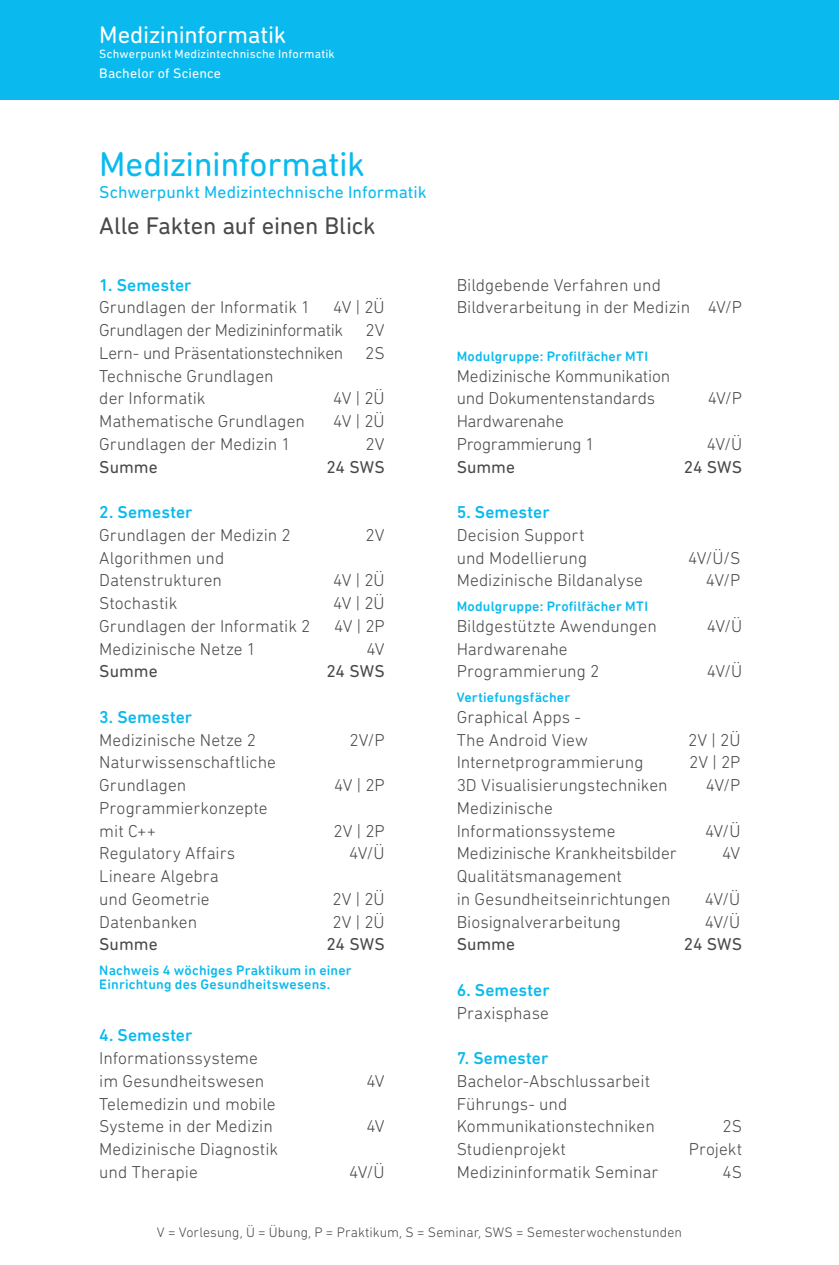
<style>
.page{position:relative;width:839px;height:1265px;background:#fff}
.page>*{position:absolute;margin:0;border:0;box-sizing:border-box;transform-origin:0 0}
.t1{font:35px "DIN Next Rounded LT Pro";letter-spacing:-.01em;color:#0abaee}
.t2{font:24.5px "DIN Next Rounded LT Pro";letter-spacing:-.01em;color:#494948}
.t3{font:24.5px "DIN Next Rounded LT Pro";letter-spacing:-.01em;color:#fff}
.t4{font:300 17.5px/22.8px "DIN Next Rounded LT Pro";color:#494948}
.t5{font:500 17.5px "DIN Next Rounded LT Pro";letter-spacing:.005em;color:#0abaee}
.t6{font:300 17.5px/22.8px "DIN Next Rounded LT Pro";letter-spacing:-.02em;color:#494948}
.t7{font:17.5px "DIN Next Rounded LT Pro";color:#494948}
.t8{font:17.5px "DIN Next Rounded LT Pro";color:#0abaee}
.t9{font:500 14px/14px "DIN Next Rounded LT Pro";letter-spacing:.015em;color:#0abaee}
.t10{font:300 14px "DIN Next Rounded LT Pro";letter-spacing:.005em;color:#494948}
.t11{font:14px "DIN Next Rounded LT Pro";letter-spacing:.01em;color:#fff}
.t12{font:12.25px "DIN Next Rounded LT Pro";letter-spacing:.015em;color:#fff}
</style>
<div class="page">
<div style="left:0;top:0;width:838px;height:99px;background:#0abaee"></div>
<h2 class="t3" style="left:99px;top:20px;width:188px">Medizininformatik</h2>
<p class="t11" style="left:99px;top:65px;width:123px">Bachelor of Science</p>
<p class="t12" style="left:99px;top:46px;width:237px">Schwerpunkt Medizintechnische Informatik</p>
<h1 class="t1" style="left:99px;top:144px;width:267px">Medizininformatik</h1>
<p class="t8" style="left:99px;top:182px;width:329px">Schwerpunkt Medizintechnische Informatik</p>
<h2 class="t2" style="left:99px;top:212px;width:278px">Alle Fakten auf einen Blick</h2>
<p class="t5" style="left:99px;top:274px;width:94px">1. Semester</p>
<p class="t4" style="left:99px;top:296px;width:213px">Grundlagen der Informatik 1</p>
<p class="t6" style="left:99px;top:296px;width:287px;text-indent:234px">4V | 2Ü<br>Grundlagen der Medizininformatik</p>
<p class="t4" style="left:99px;top:318px;width:287px;text-indent:266px">2V<br>Lern- und Präsentationstechniken 2S<br>Technische Grundlagen<br>der Informatik</p>
<p class="t4" style="left:333px;top:387px;width:53px">4V | 2Ü</p>
<p class="t4" style="left:99px;top:409px;width:207px">Mathematische Grundlagen</p>
<p class="t4" style="left:333px;top:409px;width:53px">4V | 2Ü</p>
<p class="t4" style="left:99px;top:432px;width:193px">Grundlagen der Medizin 1</p>
<p class="t4" style="left:365px;top:432px;width:21px">2V</p>
<p class="t7" style="left:99px;top:456px;width:60px">Summe</p>
<p class="t7" style="left:326px;top:456px;width:60px">24 SWS</p>
<p class="t5" style="left:99px;top:502px;width:95px">2. Semester</p>
<p class="t4" style="left:99px;top:523px;width:193px">Grundlagen der Medizin 2</p>
<p class="t4" style="left:365px;top:523px;width:21px">2V</p>
<p class="t4" style="left:99px;top:546px;width:127px">Algorithmen und<br>Datenstrukturen</p>
<p class="t4" style="left:333px;top:569px;width:53px">4V | 2Ü</p>
<p class="t4" style="left:99px;top:591px;width:79px">Stochastik</p>
<p class="t4" style="left:333px;top:591px;width:53px">4V | 2Ü</p>
<p class="t4" style="left:99px;top:614px;width:213px">Grundlagen der Informatik 2</p>
<p class="t4" style="left:334px;top:614px;width:52px">4V | 2P</p>
<p class="t4" style="left:99px;top:637px;width:158px">Medizinische Netze 1</p>
<p class="t4" style="left:366px;top:637px;width:20px">4V</p>
<p class="t7" style="left:99px;top:661px;width:60px">Summe</p>
<p class="t7" style="left:326px;top:661px;width:60px">24 SWS</p>
<p class="t5" style="left:99px;top:707px;width:94px">3. Semester</p>
<p class="t4" style="left:99px;top:728px;width:158px">Medizinische Netze 2</p>
<p class="t4" style="left:349px;top:728px;width:37px">2V/P</p>
<p class="t4" style="left:99px;top:751px;width:178px">Naturwissenschaftliche<br>Grundlagen</p>
<p class="t4" style="left:334px;top:773px;width:52px">4V | 2P</p>
<p class="t4" style="left:99px;top:796px;width:170px">Programmierkonzepte mit C++</p>
<p class="t4" style="left:333px;top:819px;width:53px">2V | 2P</p>
<p class="t4" style="left:99px;top:842px;width:137px">Regulatory Affairs</p>
<p class="t4" style="left:349px;top:842px;width:37px">4V/Ü</p>
<p class="t4" style="left:99px;top:864px;width:121px">Lineare Algebra und Geometrie</p>
<p class="t4" style="left:332px;top:887px;width:54px">2V | 2Ü</p>
<p class="t4" style="left:99px;top:910px;width:99px">Datenbanken</p>
<p class="t4" style="left:332px;top:910px;width:54px">2V | 2Ü</p>
<p class="t7" style="left:99px;top:934px;width:60px">Summe</p>
<p class="t7" style="left:326px;top:934px;width:60px">24 SWS</p>
<p class="t9" style="left:99px;top:963px;width:254px">Nachweis 4 wöchiges Praktikum in einer<br>Einrichtung des Gesundheitswesens.</p>
<p class="t5" style="left:99px;top:1025px;width:95px">4. Semester</p>
<p class="t4" style="left:99px;top:1046px;width:166px">Informationssysteme im Gesundheitswesen</p>
<p class="t4" style="left:366px;top:1069px;width:20px">4V</p>
<p class="t4" style="left:99px;top:1092px;width:178px">Telemedizin und mobile<br>Systeme in der Medizin</p>
<p class="t4" style="left:99px;top:1137px;width:180px">Medizinische Diagnostik und Therapie</p>
<p class="t4" style="left:366px;top:1115px;width:20px">4V</p>
<p class="t4" style="left:349px;top:1160px;width:37px">4V/Ü</p>
<p class="t4" style="left:456px;top:273px;width:287px">Bildgebende Verfahren und<br>Bildverarbeitung in der Medizin 4V/P</p>
<p class="t9" style="left:456px;top:349px;width:193px">Modulgruppe: Profilfächer MTI</p>
<p class="t4" style="left:456px;top:364px;width:215px">Medizinische Kommunikation und Dokumentenstandards</p>
<p class="t4" style="left:707px;top:387px;width:36px">4V/P</p>
<p class="t6" style="left:456px;top:409px;width:139px">Hardwarenahe<br>Programmierung 1</p>
<p class="t4" style="left:706px;top:432px;width:37px">4V/Ü</p>
<p class="t7" style="left:456px;top:456px;width:60px">Summe</p>
<p class="t7" style="left:683px;top:456px;width:60px">24 SWS</p>
<p class="t5" style="left:456px;top:502px;width:95px">5. Semester</p>
<p class="t4" style="left:456px;top:523px;width:132px">Decision Support und Modellierung</p>
<p class="t4" style="left:688px;top:546px;width:54px">4V/Ü/S</p>
<p class="t4" style="left:456px;top:569px;width:188px">Medizinische Bildanalyse</p>
<p class="t4" style="left:705px;top:569px;width:36px">4V/P</p>
<p class="t9" style="left:456px;top:599px;width:193px">Modulgruppe: Profilfächer MTI</p>
<p class="t4" style="left:456px;top:614px;width:201px">Bildgestützte Awendungen</p>
<p class="t4" style="left:706px;top:614px;width:37px">4V/Ü</p>
<p class="t4" style="left:456px;top:637px;width:144px">Hardwarenahe<br>Programmierung 2</p>
<p class="t4" style="left:706px;top:660px;width:37px">4V/Ü</p>
<p class="t9" style="left:456px;top:690px;width:115px">Vertiefungsfächer</p>
<p class="t4" style="left:456px;top:705px;width:133px">Graphical Apps -<br>The Android View</p>
<p class="t4" style="left:688px;top:728px;width:54px">2V | 2Ü</p>
<p class="t4" style="left:456px;top:751px;width:188px">Internetprogrammierung</p>
<p class="t4" style="left:688px;top:751px;width:53px">2V | 2P</p>
<p class="t4" style="left:456px;top:773px;width:212px">3D Visualisierungstechniken</p>
<p class="t4" style="left:705px;top:773px;width:36px">4V/P</p>
<p class="t4" style="left:456px;top:796px;width:160px">Medizinische<br>Informationssysteme</p>
<p class="t4" style="left:704px;top:819px;width:37px">4V/Ü</p>
<p class="t4" style="left:456px;top:842px;width:221px">Medizinische Krankheitsbilder</p>
<p class="t4" style="left:721px;top:842px;width:20px">4V</p>
<p class="t4" style="left:456px;top:864px;width:215px">Qualitätsmanagement<br>in Gesundheitseinrichtungen</p>
<p class="t4" style="left:704px;top:887px;width:37px">4V/Ü</p>
<p class="t4" style="left:456px;top:910px;width:166px">Biosignalverarbeitung</p>
<p class="t4" style="left:704px;top:910px;width:37px">4V/Ü</p>
<p class="t7" style="left:456px;top:934px;width:60px">Summe</p>
<p class="t7" style="left:683px;top:934px;width:60px">24 SWS</p>
<p class="t5" style="left:456px;top:980px;width:95px">6. Semester</p>
<p class="t4" style="left:456px;top:1001px;width:94px">Praxisphase</p>
<p class="t5" style="left:456px;top:1048px;width:93px">7. Semester</p>
<p class="t4" style="left:456px;top:1069px;width:200px">Bachelor-Abschlussarbeit<br>Führungs- und<br>Kommunikationstechniken</p>
<p class="t4" style="left:722px;top:1115px;width:21px">2S</p>
<p class="t4" style="left:456px;top:1137px;width:111px">Studienprojekt</p>
<p class="t4" style="left:688px;top:1137px;width:55px">Projekt</p>
<p class="t4" style="left:456px;top:1160px;width:203px">Medizininformatik Seminar</p>
<p class="t4" style="left:722px;top:1160px;width:21px">4S</p>
<p class="t10" style="left:157px;top:1224px;width:526px">V = Vorlesung, Ü = Übung, P = Praktikum, S = Seminar, SWS = Semesterwochenstunden</p>
</div>
